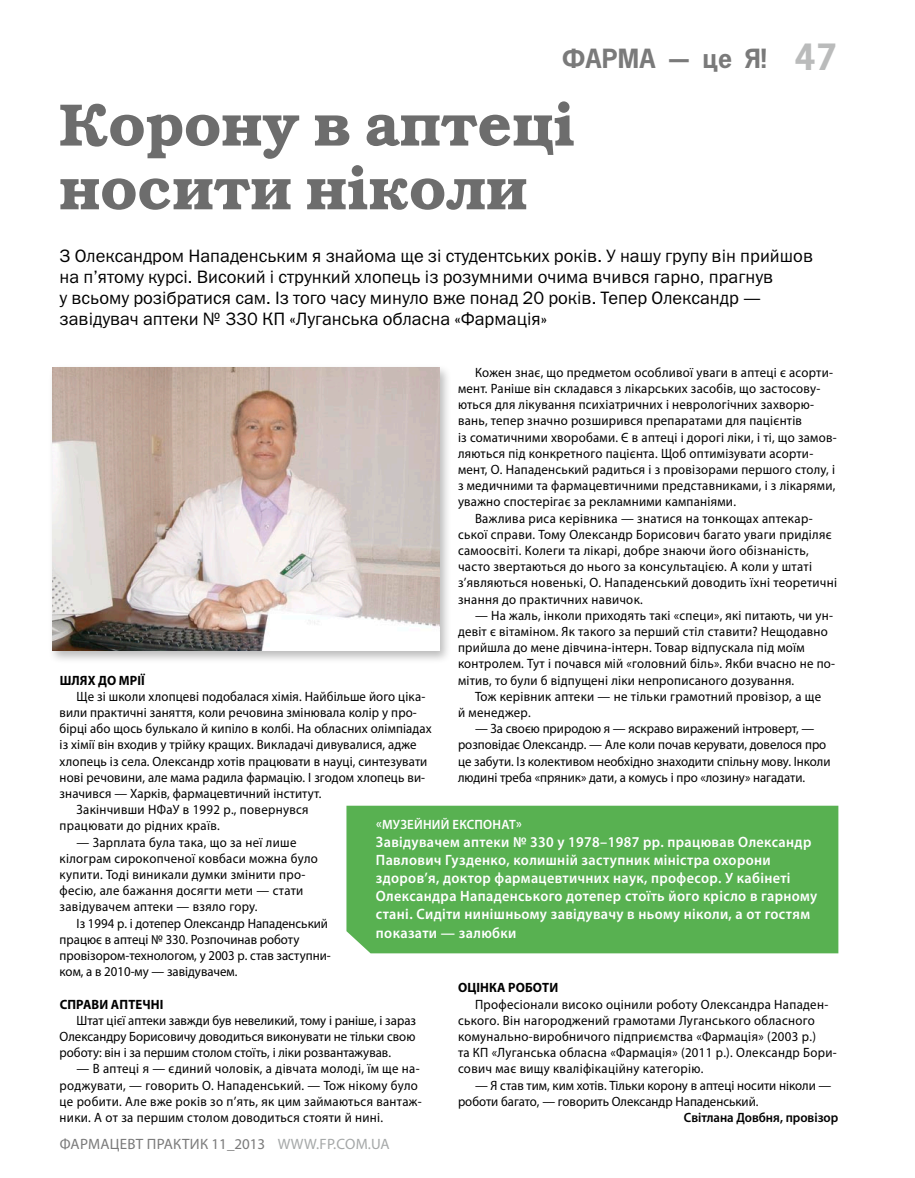
<style>
.page{position:relative;width:915px;height:1178px;background:#fff}
.page>*{position:absolute;margin:0;border:0;box-sizing:border-box;transform-origin:0 0}
.t1{font:60px/63.8px "Bookman Demi ITC";color:#6d6d6d}
.t2{font:700 39px "News Paper C";color:#babbbb}
.t3{font:700 28.5px "News Paper C";color:#7a7a7a}
.t4{font:18px/21px "Franklin Gothic Book ITC";color:#000}
.t5{font:600 15px/18px "Myriad Pro";letter-spacing:.025em;color:#fff;scale:.95 1}
.t6{font:15px "Myriad Pro";letter-spacing:.02em;color:#7a7a7a}
.t7{font:13.5px/16.2px "Myriad Pro";letter-spacing:.02em;color:#000;scale:.95 1}
.t8{font:13.5px/16.2px "Myriad Pro";color:#000;scale:.95 1}
.t9{font:700 13.5px "Myriad Pro";letter-spacing:.01em;color:#000;scale:.95 1}
.t10{font:600 13.5px "Myriad Pro";color:#000;scale:.95 1}
.t11{font:600 13.5px "Myriad Pro";letter-spacing:.07em;color:#fff;scale:.95 1}
.s1{color:#a5a8a8}
</style>
<div class="page">
<div style="left:346px;top:806px;width:492px;height:147px;background:#58b151"></div>
<div style="left:47px;top:364px;width:404px;height:300px;background:#000;opacity:.27"></div>
<img style="left:52px;top:367px;width:387px;height:284px">
<h3 class="t3" style="left:562px;top:43px;width:206px">ФАРМА — це Я!</h3>
<h2 class="t2" style="left:792px;top:36px;width:47px">47</h2>
<h1 class="t1" style="left:59px;top:95px;width:517px">Корону в аптеці носити ніколи</h1>
<p class="t4" style="left:60px;top:245px;width:754px">З Олександром Нападенським я знайома ще зі студентських років. У нашу групу він прийшов на п’ятому курсі. Високий і стрункий хлопець із розумними очима вчився гарно, прагнув<br>у всьому розібратися сам. Із того часу минуло вже понад 20 років. Тепер Олександр — завідувач аптеки № 330 КП «Луганська обласна «Фармація»</p>
<p class="t7" style="left:475px;top:364px;width:378px">КОЖЕН ЗНАЄ, ЩО ПРЕДМЕТОМ ОСОБЛИВОЇ УВАГИ В АПТЕЦІ Є АСОРТИ-</p>
<p class="t7" style="left:458px;top:380px;width:382px">МЕНТ. РАНІШЕ ВІН СКЛАДАВСЯ З ЛІКАРСЬКИХ ЗАСОБІВ, ЩО ЗАСТОСОВУ-</p>
<p class="t7" style="left:458px;top:396px;width:376px">ЮТЬСЯ ДЛЯ ЛІКУВАННЯ ПСИХІАТРИЧНИХ І НЕВРОЛОГІЧНИХ ЗАХВОРЮ-</p>
<p class="t7" style="left:458px;top:412px;width:363px">ВАНЬ, ТЕПЕР ЗНАЧНО РОЗШИРИВСЯ ПРЕПАРАТАМИ ДЛЯ ПАЦІЄНТІВ</p>
<p class="t7" style="left:458px;top:429px;width:400px">ІЗ СОМАТИЧНИМИ ХВОРОБАМИ. Є В АПТЕЦІ І ДОРОГІ ЛІКИ, І ТІ, ЩО ЗАМОВ-</p>
<p class="t7" style="left:458px;top:445px;width:375px">ЛЯЮТЬСЯ ПІД КОНКРЕТНОГО ПАЦІЄНТА. ЩОБ ОПТИМІЗУВАТИ АСОРТИ-</p>
<p class="t7" style="left:458px;top:461px;width:398px">МЕНТ, О. НАПАДЕНСЬКИЙ РАДИТЬСЯ І З ПРОВІЗОРАМИ ПЕРШОГО СТОЛУ, І</p>
<p class="t7" style="left:458px;top:477px;width:398px">З МЕДИЧНИМИ ТА ФАРМАЦЕВТИЧНИМИ ПРЕДСТАВНИКАМИ, І З ЛІКАРЯМИ,</p>
<p class="t7" style="left:458px;top:493px;width:294px">УВАЖНО СПОСТЕРІГАЄ ЗА РЕКЛАМНИМИ КАМПАНІЯМИ.</p>
<p class="t7" style="left:475px;top:510px;width:357px">ВАЖЛИВА РИСА КЕРІВНИКА — ЗНАТИСЯ НА ТОНКОЩАХ АПТЕКАР-</p>
<p class="t7" style="left:458px;top:526px;width:395px">СЬКОЇ СПРАВИ. ТОМУ ОЛЕКСАНДР БОРИСОВИЧ БАГАТО УВАГИ ПРИДІЛЯЄ</p>
<p class="t7" style="left:458px;top:542px;width:370px">САМООСВІТІ. КОЛЕГИ ТА ЛІКАРІ, ДОБРЕ ЗНАЮЧИ ЙОГО ОБІЗНАНІСТЬ,</p>
<p class="t7" style="left:458px;top:558px;width:374px">ЧАСТО ЗВЕРТАЮТЬСЯ ДО НЬОГО ЗА КОНСУЛЬТАЦІЄЮ. А КОЛИ У ШТАТІ</p>
<p class="t7" style="left:458px;top:574px;width:400px">З’ЯВЛЯЮТЬСЯ НОВЕНЬКІ, О. НАПАДЕНСЬКИЙ ДОВОДИТЬ ЇХНІ ТЕОРЕТИЧНІ</p>
<p class="t7" style="left:458px;top:591px;width:196px">ЗНАННЯ ДО ПРАКТИЧНИХ НАВИЧОК.</p>
<p class="t7" style="left:458px;top:607px;width:398px;text-indent:17px">— НА ЖАЛЬ, ІНКОЛИ ПРИХОДЯТЬ ТАКІ «СПЕЦИ», ЯКІ ПИТАЮТЬ, ЧИ УН-ДЕВІТ Є ВІТАМІНОМ. ЯК ТАКОГО ЗА ПЕРШИЙ СТІЛ СТАВИТИ? НЕЩОДАВНО ПРИЙШЛА ДО МЕНЕ ДІВЧИНА-ІНТЕРН. ТОВАР ВІДПУСКАЛА ПІД МОЇМ КОНТРОЛЕМ. ТУТ І ПОЧАВСЯ МІЙ «ГОЛОВНИЙ БІЛЬ». ЯКБИ ВЧАСНО НЕ ПО-МІТИВ, ТО БУЛИ Б ВІДПУЩЕНІ ЛІКИ НЕПРОПИСАНОГО ДОЗУВАННЯ.</p>
<p class="t7" style="left:458px;top:688px;width:383px;text-indent:17px">ТОЖ КЕРІВНИК АПТЕКИ — НЕ ТІЛЬКИ ГРАМОТНИЙ ПРОВІЗОР, А ЩЕ<br>Й МЕНЕДЖЕР.</p>
<p class="t8" style="left:458px;top:720px;width:393px;text-indent:17px">— ЗА СВОЄЮ ПРИРОДОЮ Я — ЯСКРАВО ВИРАЖЕНИЙ ІНТРОВЕРТ, — РОЗПОВІДАЄ ОЛЕКСАНДР. — АЛЕ КОЛИ ПОЧАВ КЕРУВАТИ, ДОВЕЛОСЯ ПРО ЦЕ ЗАБУТИ. ІЗ КОЛЕКТИВОМ НЕОБХІДНО ЗНАХОДИТИ СПІЛЬНУ МОВУ. ІНКОЛИ ЛЮДИНІ ТРЕБА «ПРЯНИК» ДАТИ, А КОМУСЬ І ПРО «ЛОЗИНУ» НАГАДАТИ.</p>
<p class="t9" style="left:60px;top:671px;width:91px">Шлях до мрії</p>
<p class="t7" style="left:77px;top:688px;width:367px">ЩЕ ЗІ ШКОЛИ ХЛОПЦЕВІ ПОДОБАЛАСЯ ХІМІЯ. НАЙБІЛЬШЕ ЙОГО ЦІКА-</p>
<p class="t7" style="left:60px;top:704px;width:377px">ВИЛИ ПРАКТИЧНІ ЗАНЯТТЯ, КОЛИ РЕЧОВИНА ЗМІНЮВАЛА КОЛІР У ПРО-</p>
<p class="t7" style="left:60px;top:720px;width:393px">БІРЦІ АБО ЩОСЬ БУЛЬКАЛО Й КИПІЛО В КОЛБІ. НА ОБЛАСНИХ ОЛІМПІАДАХ</p>
<p class="t7" style="left:60px;top:736px;width:377px">ІЗ ХІМІЇ ВІН ВХОДИВ У ТРІЙКУ КРАЩИХ. ВИКЛАДАЧІ ДИВУВАЛИСЯ, АДЖЕ</p>
<p class="t7" style="left:60px;top:753px;width:388px">ХЛОПЕЦЬ ІЗ СЕЛА. ОЛЕКСАНДР ХОТІВ ПРАЦЮВАТИ В НАУЦІ, СИНТЕЗУВАТИ</p>
<p class="t7" style="left:60px;top:769px;width:386px">НОВІ РЕЧОВИНИ, АЛЕ МАМА РАДИЛА ФАРМАЦІЮ. І ЗГОДОМ ХЛОПЕЦЬ ВИ-</p>
<p class="t7" style="left:60px;top:785px;width:277px">ЗНАЧИВСЯ — ХАРКІВ, ФАРМАЦЕВТИЧНИЙ ІНСТИТУТ.</p>
<p class="t7" style="left:77px;top:801px;width:246px">ЗАКІНЧИВШИ НФАУ В 1992 Р., ПОВЕРНУВСЯ</p>
<p class="t7" style="left:60px;top:817px;width:170px">ПРАЦЮВАТИ ДО РІДНИХ КРАЇВ.</p>
<p class="t7" style="left:60px;top:834px;width:273px;text-indent:17px">— ЗАРПЛАТА БУЛА ТАКА, ЩО ЗА НЕЇ ЛИШЕ КІЛОГРАМ СИРОКОПЧЕНОЇ КОВБАСИ МОЖНА БУЛО КУПИТИ. ТОДІ ВИНИКАЛИ ДУМКИ ЗМІНИТИ ПРО-ФЕСІЮ, АЛЕ БАЖАННЯ ДОСЯГТИ МЕТИ — СТАТИ ЗАВІДУВАЧЕМ АПТЕКИ — ВЗЯЛО ГОРУ.</p>
<p class="t8" style="left:60px;top:915px;width:287px;text-indent:17px">ІЗ 1994 Р. І ДОТЕПЕР ОЛЕКСАНДР НАПАДЕНСЬКИЙ ПРАЦЮЄ В АПТЕЦІ № 330. РОЗПОЧИНАВ РОБОТУ ПРОВІЗОРОМ-ТЕХНОЛОГОМ, У 2003 Р. СТАВ ЗАСТУПНИ-КОМ, А В 2010-МУ — ЗАВІДУВАЧЕМ.</p>
<p class="t9" style="left:60px;top:995px;width:18px">Справи</p>
<p class="t9" style="left:111px;top:995px;width:10px">апте</p>
<p class="t9" style="left:142px;top:995px;width:24px">чні</p>
<p class="t7" style="left:60px;top:1012px;width:376px;text-align:justify;text-indent:17px">ШТАТ ЦІЄЇ АПТЕКИ ЗАВЖДИ БУВ НЕВЕЛИКИЙ, ТОМУ І РАНІШЕ, І ЗАРАЗ ОЛЕКСАНДРУ БОРИСОВИЧУ ДОВОДИТЬСЯ ВИКОНУВАТИ НЕ ТІЛЬКИ СВОЮ РОБОТУ: ВІН І ЗА ПЕРШИМ СТОЛОМ СТОЇТЬ, І ЛІКИ РОЗВАНТАЖУВАВ.</p>
<p class="t7" style="left:60px;top:1060px;width:382px;text-indent:17px">— В АПТЕЦІ Я — ЄДИНИЙ ЧОЛОВІК, А ДІВЧАТА МОЛОДІ, ЇМ ЩЕ НА-РОДЖУВАТИ, — ГОВОРИТЬ О. НАПАДЕНСЬКИЙ. — ТОЖ НІКОМУ БУЛО ЦЕ РОБИТИ. АЛЕ ВЖЕ РОКІВ ЗО П’ЯТЬ, ЯК ЦИМ ЗАЙМАЮТЬСЯ ВАНТАЖ-НИКИ. А ОТ ЗА ПЕРШИМ СТОЛОМ ДОВОДИТЬСЯ СТОЯТИ Й НИНІ.</p>
<p class="t11" style="left:376px;top:816px;width:155px">«Музейний експонат»</p>
<p class="t5" style="left:376px;top:833px;width:466px">Завідувачем аптеки № 330 у 1978–1987 рр. працював Олександр Павлович Гузденко, колишній заступник міністра охорони здоров’я, доктор фармацевтичних наук, професор. У кабінеті Олександра Нападенського дотепер стоїть його крісло в гарному стані. Сидіти нинішньому завідувачу в ньому ніколи, а от гостям показати — залюбки</p>
<p class="t9" style="left:458px;top:979px;width:33px">Оцінка</p>
<p class="t9" style="left:508px;top:979px;width:10px">роботи</p>
<p class="t7" style="left:458px;top:996px;width:400px;text-indent:17px">ПРОФЕСІОНАЛИ ВИСОКО ОЦІНИЛИ РОБОТУ ОЛЕКСАНДРА НАПАДЕН-СЬКОГО. ВІН НАГОРОДЖЕНИЙ ГРАМОТАМИ ЛУГАНСЬКОГО ОБЛАСНОГО КОМУНАЛЬНО-ВИРОБНИЧОГО ПІДПРИЄМСТВА «ФАРМАЦІЯ» (2003 Р.)<br>ТА КП «ЛУГАНСЬКА ОБЛАСНА «ФАРМАЦІЯ» (2011 Р.). ОЛЕКСАНДР БОРИ-СОВИЧ МАЄ ВИЩУ КВАЛІФІКАЦІЙНУ КАТЕГОРІЮ.</p>
<p class="t8" style="left:458px;top:1077px;width:394px;text-indent:17px">— Я СТАВ ТИМ, КИМ ХОТІВ. ТІЛЬКИ КОРОНУ В АПТЕЦІ НОСИТИ НІКОЛИ —<br>РОБОТИ БАГАТО, — ГОВОРИТЬ ОЛЕКСАНДР НАПАДЕНСЬКИЙ.</p>
<p class="t10" style="left:683px;top:1109px;width:164px">Світлана Довбня, провізор</p>
<p class="t6" style="left:60px;top:1135px;width:331px">ФАРМАЦЕВТ ПРАКТИК 11_2013 <span class="s1">WWW.FP.COM.UA</span></p>
</div>
